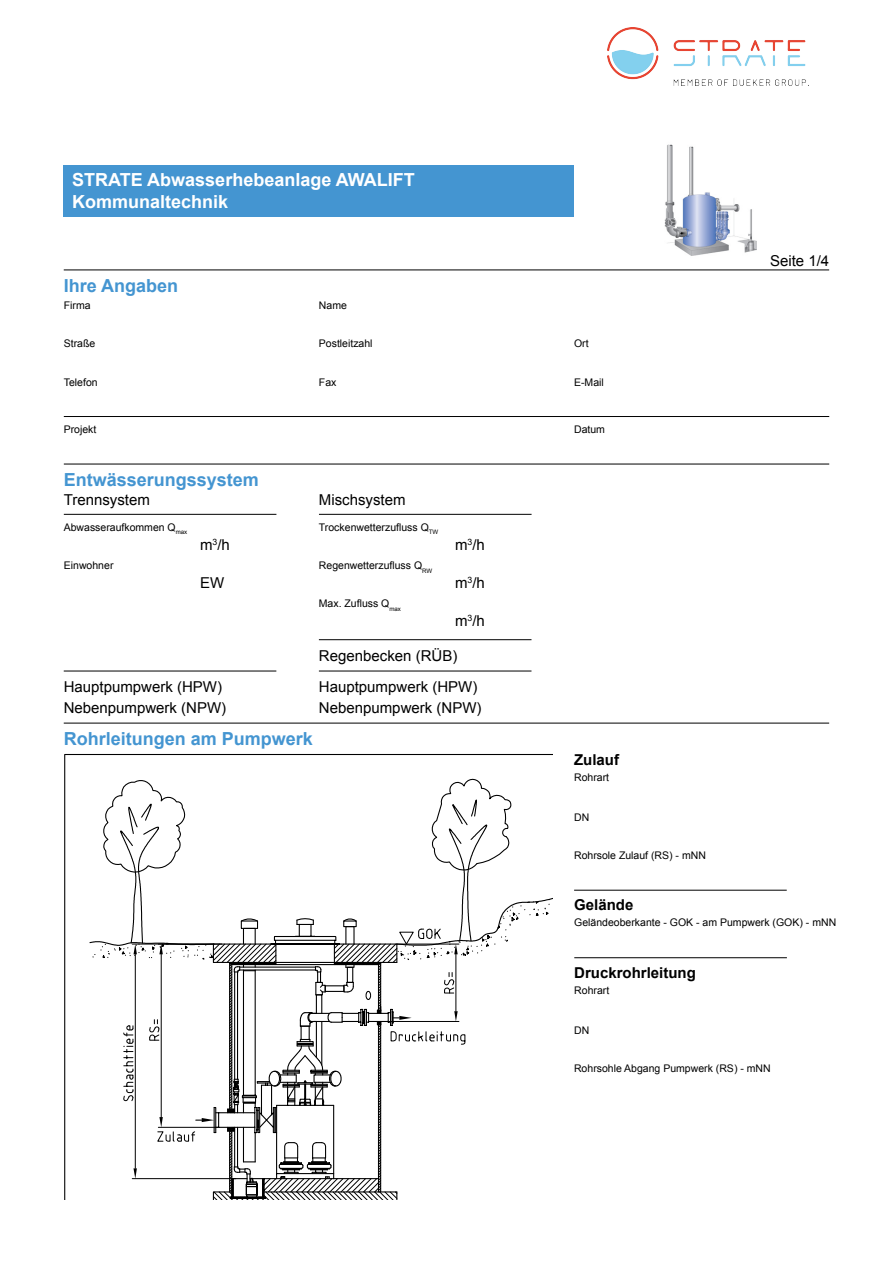
<style>
.page{position:relative;width:893px;height:1263px;background:#fff}
.page>*{position:absolute;margin:0;border:0;box-sizing:border-box;transform-origin:0 0}
.t1{font:700 18px "Arial";color:#4495d1}
.t2{font:700 18px/21.6px "Arial";color:#fff}
.t3{font:15px/20.7px "Arial";color:#000}
.t4{font:700 15px "Arial";color:#000}
.t5{font:10.5px "Arial";color:#000}
</style>
<div class="page">
<hr style="left:64px;top:416px;width:765px;height:1px;background:#000">
<hr style="left:64px;top:464px;width:765px;height:1px;background:#000">
<hr style="left:64px;top:514px;width:212px;height:1px;background:#000">
<hr style="left:319px;top:514px;width:213px;height:1px;background:#000">
<hr style="left:319px;top:639px;width:212px;height:1px;background:#000">
<hr style="left:64px;top:671px;width:212px;height:1px;background:#000">
<hr style="left:319px;top:671px;width:212px;height:1px;background:#000">
<hr style="left:64px;top:723px;width:765px;height:1px;background:#000">
<svg style="left:64px;top:754px;width:488px;height:445px"></svg>
<hr style="left:574px;top:890px;width:213px;height:1px;background:#000">
<hr style="left:574px;top:957px;width:213px;height:1px;background:#000">
<hr style="left:64px;top:270px;width:765px;height:1px;background:#000">
<div style="left:64px;top:165px;width:510px;height:51px;background:#4495d1"></div>
<img style="left:664px;top:144px;width:93px;height:112px">
<img style="left:607px;top:27px;width:199px;height:59px">
<h1 class="t2" style="left:72px;top:170px;width:344px">STRATE Abwasserhebeanlage AWALIFT<br>Kommunaltechnik</h1>
<h1 class="t1" style="left:64px;top:274px;width:116px">Ihre Angaben</h1>
<p class="t5" style="left:64px;top:298px;width:28px">Firma</p>
<p class="t5" style="left:64px;top:337px;width:33px">Straße</p>
<p class="t5" style="left:319px;top:337px;width:55px">Postleitzahl</p>
<p class="t5" style="left:574px;top:337px;width:16px">Ort</p>
<p class="t5" style="left:319px;top:298px;width:30px">Name</p>
<p class="t5" style="left:64px;top:375px;width:35px">Telefon</p>
<p class="t5" style="left:319px;top:375px;width:19px">Fax</p>
<p class="t5" style="left:574px;top:375px;width:31px">E-Mail</p>
<p class="t5" style="left:64px;top:422px;width:34px">Projekt</p>
<p class="t5" style="left:574px;top:422px;width:32px">Datum</p>
<h1 class="t1" style="left:64px;top:468px;width:197px">Entwässerungssystem</h1>
<h2 class="t3" style="left:64px;top:490px;width:88px">Trennsystem</h2>
<h2 class="t3" style="left:319px;top:490px;width:88px">Mischsystem</h2>
<p class="t5" style="left:64px;top:520px;width:125px">Abwasseraufkommen Q<sub>max</sub></p>
<p class="t5" style="left:319px;top:520px;width:121px">Trockenwetterzufluss Q<sub>TW</sub></p>
<p class="t5" style="left:319px;top:558px;width:115px">Regenwetterzufluss Q<sub>RW</sub></p>
<p class="t5" style="left:319px;top:597px;width:84px">Max. Zufluss Q<sub>max</sub></p>
<h2 class="t3" style="left:200px;top:534px;width:31px">m<sup>3</sup>/h</h2>
<h2 class="t3" style="left:200px;top:572px;width:26px">EW</h2>
<h2 class="t3" style="left:455px;top:534px;width:31px">m<sup>3</sup>/h</h2>
<h2 class="t3" style="left:455px;top:572px;width:31px">m<sup>3</sup>/h</h2>
<h2 class="t3" style="left:455px;top:610px;width:31px">m<sup>3</sup>/h</h2>
<p class="t5" style="left:64px;top:558px;width:51px">Einwohner</p>
<h2 class="t3" style="left:319px;top:645px;width:140px">Regenbecken (RÜB)</h2>
<h2 class="t3" style="left:319px;top:677px;width:164px">Hauptpumpwerk (HPW)<br>Nebenpumpwerk (NPW)</h2>
<h2 class="t3" style="left:64px;top:677px;width:164px">Hauptpumpwerk (HPW)<br>Nebenpumpwerk (NPW)</h2>
<h1 class="t1" style="left:64px;top:727px;width:251px">Rohrleitungen am Pumpwerk</h1>
<h2 class="t3" style="left:770px;top:251px;width:61px">Seite 1/4</h2>
<h2 class="t4" style="left:574px;top:749px;width:47px">Zulauf</h2>
<p class="t5" style="left:574px;top:770px;width:37px">Rohrart</p>
<p class="t5" style="left:574px;top:810px;width:17px">DN</p>
<p class="t5" style="left:574px;top:849px;width:133px">Rohrsole Zulauf (RS) - mNN</p>
<h2 class="t4" style="left:574px;top:895px;width:61px">Gelände</h2>
<p class="t5" style="left:574px;top:915px;width:263px">Geländeoberkante - GOK - am Pumpwerk (GOK) - mNN</p>
<h2 class="t4" style="left:574px;top:962px;width:123px">Druckrohrleitung</h2>
<p class="t5" style="left:574px;top:983px;width:37px">Rohrart</p>
<p class="t5" style="left:574px;top:1023px;width:17px">DN</p>
<p class="t5" style="left:574px;top:1062px;width:198px">Rohrsohle Abgang Pumpwerk (RS) - mNN</p>
</div>
